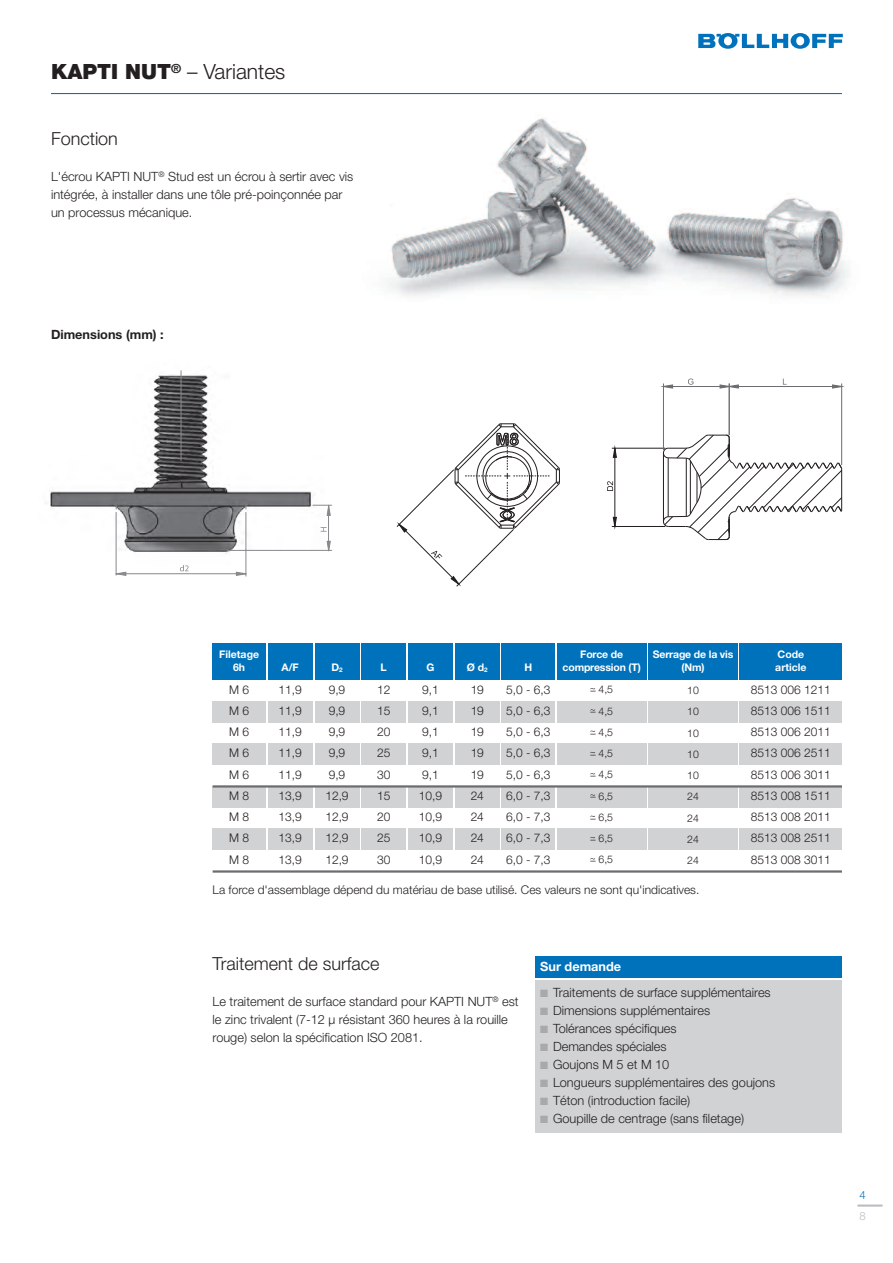
<style>
.page{position:relative;width:893px;height:1263px;background:#fff}
.page>*{position:absolute;margin:0;border:0;box-sizing:border-box;transform-origin:0 0}
.t1{font:300 21px "Helvetica Neue";color:#231f20}
.t2{font:300 18px "Helvetica Neue";color:#231f20}
.t3{font:300 12.75px/18px "Helvetica Neue";color:#231f20}
.t4{font:700 12.75px "Helvetica Neue";color:#231f20}
.t5{font:700 12.75px "Helvetica Neue";color:#fff}
.t6{font:300 12px/21.3px "Helvetica Neue";color:#231f20;text-align:justify}
.t7{font:300 11.25px "Helvetica Neue";color:#bcbdc0}
.t8{font:300 11.25px "Helvetica Neue";color:#0072bc}
.t9{font:700 10.5px/13.5px "Helvetica Neue";letter-spacing:-.015em;color:#fff;text-align:center}
.t10{font:300 10.5px/21.3px "Helvetica Neue";color:#231f20;text-align:justify}
.s1{font-weight:900}
.s2{font-size:6.3px}
.s3{color:#a8a9ad}
</style>
<div class="page">
<img style="left:388px;top:118px;width:461px;height:178px">
<svg style="left:698px;top:33px;width:145px;height:16px"></svg>
<hr style="left:51px;top:93px;width:791px;height:1px;background:#0072bc">
<div style="left:536px;top:957px;width:306px;height:21px;background:#0072bc"></div>
<div style="left:536px;top:980px;width:306px;height:153px;background:#d1d2d4"></div>
<div style="left:213px;top:644px;width:53px;height:36px;background:#0072bc"></div>
<div style="left:213px;top:701px;width:53px;height:21px;background:#d1d2d4"></div>
<div style="left:213px;top:744px;width:53px;height:21px;background:#d1d2d4"></div>
<div style="left:213px;top:786px;width:53px;height:21px;background:#d1d2d4"></div>
<div style="left:213px;top:829px;width:53px;height:21px;background:#d1d2d4"></div>
<div style="left:268px;top:701px;width:45px;height:21px;background:#d1d2d4"></div>
<div style="left:268px;top:744px;width:45px;height:21px;background:#d1d2d4"></div>
<div style="left:268px;top:786px;width:45px;height:21px;background:#d1d2d4"></div>
<div style="left:268px;top:829px;width:45px;height:21px;background:#d1d2d4"></div>
<div style="left:315px;top:701px;width:44px;height:21px;background:#d1d2d4"></div>
<div style="left:315px;top:744px;width:44px;height:21px;background:#d1d2d4"></div>
<div style="left:315px;top:786px;width:44px;height:21px;background:#d1d2d4"></div>
<div style="left:315px;top:829px;width:44px;height:21px;background:#d1d2d4"></div>
<div style="left:361px;top:701px;width:45px;height:21px;background:#d1d2d4"></div>
<div style="left:361px;top:744px;width:45px;height:21px;background:#d1d2d4"></div>
<div style="left:361px;top:786px;width:45px;height:21px;background:#d1d2d4"></div>
<div style="left:361px;top:829px;width:45px;height:21px;background:#d1d2d4"></div>
<div style="left:408px;top:701px;width:45px;height:21px;background:#d1d2d4"></div>
<div style="left:408px;top:744px;width:45px;height:21px;background:#d1d2d4"></div>
<div style="left:408px;top:786px;width:45px;height:21px;background:#d1d2d4"></div>
<div style="left:408px;top:829px;width:45px;height:21px;background:#d1d2d4"></div>
<div style="left:455px;top:701px;width:45px;height:21px;background:#d1d2d4"></div>
<div style="left:455px;top:744px;width:45px;height:21px;background:#d1d2d4"></div>
<div style="left:455px;top:786px;width:45px;height:21px;background:#d1d2d4"></div>
<div style="left:455px;top:829px;width:45px;height:21px;background:#d1d2d4"></div>
<div style="left:502px;top:701px;width:53px;height:21px;background:#d1d2d4"></div>
<div style="left:502px;top:744px;width:53px;height:21px;background:#d1d2d4"></div>
<div style="left:502px;top:786px;width:53px;height:21px;background:#d1d2d4"></div>
<div style="left:502px;top:829px;width:53px;height:21px;background:#d1d2d4"></div>
<div style="left:740px;top:701px;width:102px;height:21px;background:#d1d2d4"></div>
<div style="left:740px;top:744px;width:102px;height:21px;background:#d1d2d4"></div>
<div style="left:740px;top:786px;width:102px;height:21px;background:#d1d2d4"></div>
<div style="left:740px;top:829px;width:102px;height:21px;background:#d1d2d4"></div>
<div style="left:268px;top:644px;width:45px;height:36px;background:#0072bc"></div>
<div style="left:315px;top:644px;width:44px;height:36px;background:#0072bc"></div>
<div style="left:361px;top:644px;width:45px;height:36px;background:#0072bc"></div>
<div style="left:408px;top:644px;width:45px;height:36px;background:#0072bc"></div>
<div style="left:455px;top:644px;width:45px;height:36px;background:#0072bc"></div>
<div style="left:502px;top:644px;width:53px;height:36px;background:#0072bc"></div>
<div style="left:740px;top:644px;width:102px;height:36px;background:#0072bc"></div>
<div style="left:648px;top:644px;width:90px;height:36px;background:#0072bc"></div>
<div style="left:648px;top:701px;width:90px;height:21px;background:#d1d2d4"></div>
<div style="left:648px;top:744px;width:90px;height:21px;background:#d1d2d4"></div>
<div style="left:648px;top:786px;width:90px;height:21px;background:#d1d2d4"></div>
<div style="left:648px;top:829px;width:90px;height:21px;background:#d1d2d4"></div>
<div style="left:557px;top:644px;width:89px;height:36px;background:#0072bc"></div>
<div style="left:557px;top:701px;width:89px;height:21px;background:#d1d2d4"></div>
<div style="left:557px;top:744px;width:89px;height:21px;background:#d1d2d4"></div>
<div style="left:557px;top:786px;width:89px;height:21px;background:#d1d2d4"></div>
<div style="left:557px;top:829px;width:89px;height:21px;background:#d1d2d4"></div>
<hr style="left:213px;top:785px;width:629px;height:2px;background:#6c6d70">
<hr style="left:213px;top:870px;width:629px;height:3px;background:#6c6d70">
<svg style="left:397px;top:423px;width:163px;height:163px"></svg>
<hr style="left:612px;top:526px;width:53px;height:1px;background:#231f20">
<hr style="left:612px;top:448px;width:53px;height:1px;background:#231f20">
<hr style="left:663px;top:383px;width:1px;height:67px;background:#6c6d70">
<hr style="left:841px;top:383px;width:1px;height:82px;background:#6c6d70">
<hr style="left:729px;top:383px;width:1px;height:52px;background:#6c6d70">
<svg style="left:607px;top:447px;width:11px;height:81px"></svg>
<svg style="left:662px;top:378px;width:181px;height:11px"></svg>
<svg style="left:662px;top:434px;width:180px;height:106px"></svg>
<img style="left:50px;top:370px;width:275px;height:196px">
<svg style="left:181px;top:371px;width:1px;height:90px"></svg>
<svg style="left:116px;top:505px;width:216px;height:71px"></svg>
<hr style="left:857px;top:1204px;width:26px;height:2px;background:#bcbdc0">
<h1 class="t1" style="left:51px;top:64px;width:236px"><span class="s1">KAPTI NUT</span><sup>®</sup> – Variantes</h1>
<h2 class="t2" style="left:51px;top:132px;width:68px">Fonction</h2>
<p class="t3" style="left:51px;top:168px;width:304px">L'écrou KAPTI NUT<sup>®</sup> Stud est un écrou à sertir avec vis intégrée, à installer dans une tôle pré-poinçonnée par un processus mécanique.</p>
<p class="t4" style="left:51px;top:330px;width:114px">Dimensions (mm) :</p>
<p class="t9" style="left:653px;top:648px;width:82px">Serrage de la vis (Nm)</p>
<p class="t10" style="left:687px;top:702px;width:13px">10<br>10<br>10<br>10<br>24<br>24<br>24<br>24</p>
<p class="t9" style="left:775px;top:648px;width:33px;text-align:left">Code article</p>
<p class="t9" style="left:219px;top:648px;width:41px">Filetage<br>6h</p>
<p class="t6" style="left:229px;top:680px;width:21px">M 6<br>M 6<br>M 6<br>M 6<br>M 6<br>M 8<br>M 8<br>M 8<br>M 8</p>
<p class="t6" style="left:279px;top:680px;width:25px">11,9<br>11,9<br>11,9<br>11,9<br>11,9<br>13,9<br>13,9<br>13,9<br>13,9</p>
<p class="t6" style="left:325px;top:680px;width:25px;text-align:left">9,9<br>9,9<br>9,9<br>9,9<br>9,9<br>12,9<br>12,9<br>12,9<br>12,9</p>
<p class="t6" style="left:377px;top:680px;width:15px">12<br>15<br>20<br>25<br>30<br>15<br>20<br>25<br>30</p>
<p class="t6" style="left:419px;top:680px;width:25px;text-align:left">9,1<br>9,1<br>9,1<br>9,1<br>9,1<br>10,9<br>10,9<br>10,9<br>10,9</p>
<p class="t6" style="left:471px;top:680px;width:15px">19<br>19<br>19<br>19<br>19<br>24<br>24<br>24<br>24</p>
<p class="t6" style="left:506px;top:680px;width:46px">5,0 - 6,3<br>5,0 - 6,3<br>5,0 - 6,3<br>5,0 - 6,3<br>5,0 - 6,3<br>6,0 - 7,3<br>6,0 - 7,3<br>6,0 - 7,3<br>6,0 - 7,3</p>
<p class="t6" style="left:751px;top:680px;width:81px">8513 006 1211<br>8513 006 1511<br>8513 006 2011<br>8513 006 2511<br>8513 006 3011<br>8513 008 1511<br>8513 008 2011<br>8513 008 2511<br>8513 008 3011</p>
<p class="t9" style="left:563px;top:648px;width:80px">Force de compression (T)</p>
<p class="t10" style="left:590px;top:701px;width:24px">– 4,5</p>
<p class="t10" style="left:590px;top:722px;width:24px">– 4,5</p>
<p class="t10" style="left:590px;top:744px;width:24px">– 4,5</p>
<p class="t10" style="left:590px;top:765px;width:24px">– 4,5</p>
<p class="t10" style="left:590px;top:786px;width:24px">– 6,5</p>
<p class="t10" style="left:590px;top:807px;width:24px">– 6,5</p>
<p class="t10" style="left:590px;top:829px;width:24px">– 6,5</p>
<p class="t10" style="left:590px;top:850px;width:24px">– 6,5</p>
<p class="t9" style="left:282px;top:662px;width:19px">A/F</p>
<p class="t9" style="left:331px;top:662px;width:13px">D<span class="s2">2</span></p>
<p class="t9" style="left:381px;top:662px;width:8px">L</p>
<p class="t9" style="left:427px;top:662px;width:9px">G</p>
<p class="t9" style="left:467px;top:662px;width:22px">Ø d<span class="s2">2</span></p>
<p class="t9" style="left:524px;top:662px;width:9px">H</p>
<p class="t10" style="left:590px;top:680px;width:24px">– 4,5</p>
<p class="t10" style="left:687px;top:681px;width:13px">10</p>
<p class="t6" style="left:213px;top:880px;width:488px">La force d'assemblage dépend du matériau de base utilisé. Ces valeurs ne sont qu'indicatives.</p>
<h2 class="t2" style="left:213px;top:957px;width:168px">Traitement de surface</h2>
<p class="t3" style="left:213px;top:993px;width:307px">Le traitement de surface standard pour KAPTI NUT<sup>®</sup> est le zinc trivalent (7-12 µ résistant 360 heures à la rouille rouge) selon la spécification ISO 2081.</p>
<p class="t5" style="left:540px;top:962px;width:82px">Sur demande</p>
<p class="t3" style="left:540px;top:985px;width:232px"><span class="s3">■</span> Traitements de surface supplémentaires</p>
<p class="t3" style="left:540px;top:1003px;width:171px"><span class="s3">■</span> Dimensions supplémentaires</p>
<p class="t3" style="left:540px;top:1021px;width:138px"><span class="s3">■</span> Tolérances spécifiques</p>
<p class="t3" style="left:540px;top:1039px;width:128px"><span class="s3">■</span> Demandes spéciales</p>
<p class="t3" style="left:540px;top:1057px;width:131px"><span class="s3">■</span> Goujons M 5 et M 10</p>
<p class="t3" style="left:540px;top:1075px;width:236px"><span class="s3">■</span> Longueurs supplémentaires des goujons</p>
<p class="t3" style="left:540px;top:1093px;width:151px"><span class="s3">■</span> Téton (introduction facile)</p>
<p class="t3" style="left:540px;top:1111px;width:205px"><span class="s3">■</span> Goupille de centrage (sans filetage)</p>
<p class="t8" style="left:859px;top:1191px;width:8px">4</p>
<p class="t7" style="left:859px;top:1212px;width:8px">8</p>
</div>
